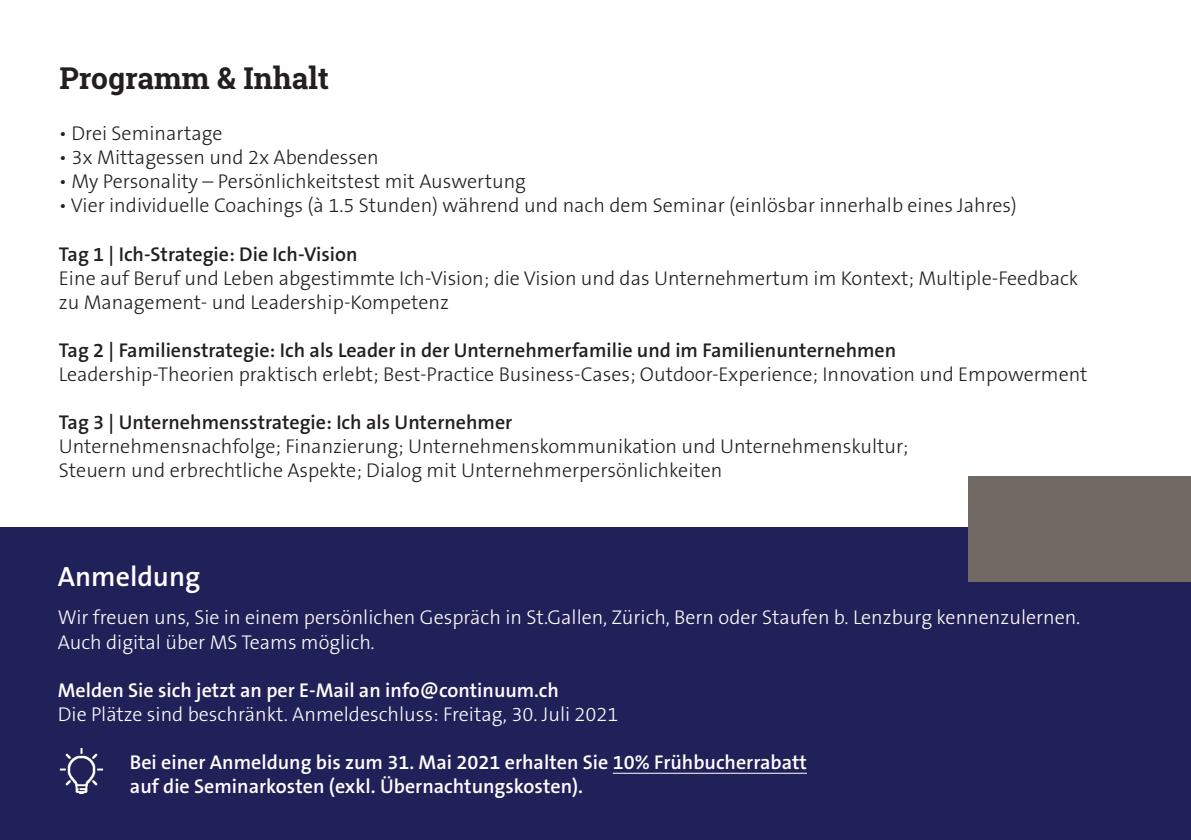
<style>
.page{position:relative;width:1191px;height:840px;background:#fff}
.page>*{position:absolute;margin:0;border:0;box-sizing:border-box;transform-origin:0 0}
.t1{font:700 30px "Roboto Slab";color:#231f20}
.t2{font:600 28px "The Sans B W6";color:#fff}
.t3{font:300 20px/24px "The Sans B W3";color:#231f20}
.t4{font:300 20px/24px "The Sans B W3";color:#fff}
.t5{font:600 20px "The Sans B W6";color:#231f20}
.t6{font:600 20px/24px "The Sans B W6";color:#fff}
</style>
<div class="page">
<div style="left:0;top:527px;width:1191px;height:312px;background:#212159"></div>
<hr style="left:613px;top:772px;width:194px;height:1px;background:#fff">
<img style="left:59px;top:748px;width:45px;height:46px">
<div style="left:968px;top:475px;width:223px;height:106px;background:#716963"></div>
<h1 class="t1" style="left:60px;top:58px;width:271px">Programm &amp; Inhalt</h1>
<p class="t3" style="left:59px;top:122px;width:165px">• Drei Seminartage</p>
<p class="t3" style="left:59px;top:146px;width:321px">• 3x Mittagessen und 2x Abendessen</p>
<p class="t3" style="left:59px;top:170px;width:469px">• My Personality – Persönlichkeitstest mit Auswertung</p>
<p class="t3" style="left:59px;top:194px;width:959px">• Vier individuelle Coachings (à 1.5 Stunden) während und nach dem Seminar (einlösbar innerhalb eines Jahres)</p>
<p class="t5" style="left:59px;top:241px;width:300px">Tag 1 | Ich-Strategie: Die Ich-Vision</p>
<p class="t3" style="left:59px;top:266px;width:1021px">Eine auf Beruf und Leben abgestimmte Ich-Vision; die Vision und das Unternehmertum im Kontext; Multiple-Feedback zu Management- und Leadership-Kompetenz</p>
<p class="t5" style="left:59px;top:337px;width:839px">Tag 2 | Familienstrategie: Ich als Leader in der Unternehmerfamilie und im Familienunternehmen</p>
<p class="t3" style="left:59px;top:362px;width:1030px">Leadership-Theorien praktisch erlebt; Best-Practice Business-Cases; Outdoor-Experience; Innovation und Empowerment</p>
<p class="t5" style="left:59px;top:409px;width:455px">Tag 3 | Unternehmensstrategie: Ich als Unternehmer</p>
<p class="t3" style="left:59px;top:434px;width:851px">Unternehmensnachfolge; Finanzierung; Unternehmenskommunikation und Unternehmenskultur;<br>Steuern und erbrechtliche Aspekte; Dialog mit Unternehmerpersönlichkeiten</p>
<h2 class="t2" style="left:58px;top:558px;width:144px">Anmeldung</h2>
<p class="t4" style="left:58px;top:605px;width:1024px">Wir freuen uns, Sie in einem persönlichen Gespräch in St.Gallen, Zürich, Bern oder Staufen b. Lenzburg kennenzulernen.<br>Auch digital über MS Teams möglich.</p>
<p class="t6" style="left:58px;top:677px;width:503px">Melden Sie sich jetzt an per E-Mail an info@continuum.ch</p>
<p class="t4" style="left:58px;top:701px;width:562px">Die Plätze sind beschränkt. Anmeldeschluss: Freitag, 30. Juli 2021</p>
<p class="t6" style="left:130px;top:749px;width:678px">Bei einer Anmeldung bis zum 31. Mai 2021 erhalten Sie 10% Frühbucherrabatt auf die Seminarkosten (exkl. Übernachtungskosten).</p>
</div>
